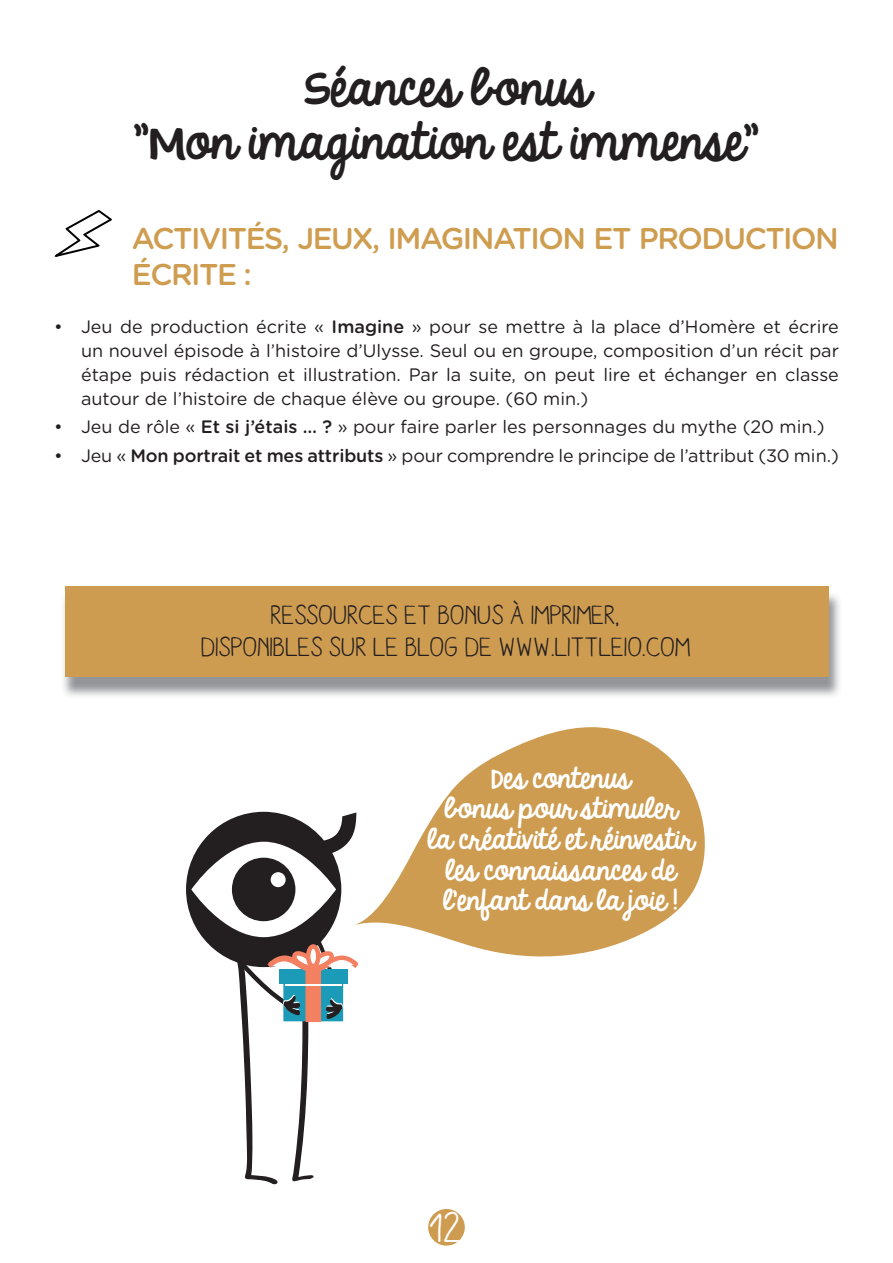
<style>
.page{position:relative;width:893px;height:1263px;background:#fff}
.page>*{position:absolute;margin:0;border:0;box-sizing:border-box;transform-origin:0 0}
.t1{font:45px/54px "KG Always A Good Time";color:#231f20;text-align:center}
.t2{font:42px "Aracne";color:#fff}
.t3{font:500 30px/36px "Gotham Rounded";letter-spacing:-.05em;color:#ce9d50}
.t4{font:27px/32.4px "Aracne";color:#231f20;text-align:center}
.t5{font:25.5px/30.6px "KG Always A Good Time";color:#fff;text-align:center}
.t6{font:18px/24px "Gotham Rounded";color:#231f20;text-align:justify}
.s1{font-family:"KG Shadowofthe Day"}
.s2{font-weight:500}
</style>
<div class="page">
<div style="left:428px;top:1209px;width:37px;height:36px;background:#ce9c51;border-radius:50%"></div>
<svg style="left:54px;top:210px;width:58px;height:47px"></svg>
<svg style="left:186px;top:812px;width:172px;height:373px"></svg>
<svg style="left:353px;top:727px;width:352px;height:237px;fill:#cd9c51"></svg>
<img style="left:63px;top:592px;width:777px;height:104px">
<div style="left:65px;top:586px;width:763px;height:91px;background:#ce9c51"></div>
<h1 class="t1" style="left:134px;top:63px;width:627px"><span class="s1">S</span>éances bonus<br>"<span class="s1">M</span>on imagination est immense"</h1>
<h3 class="t3" style="left:132px;top:219px;width:709px">ACTIVITÉS, JEUX, IMAGINATION ET PRODUCTION<br>ÉCRITE :</h3>
<p class="t6" style="left:81px;top:313px;width:759px;text-indent:-27px">• Jeu de production écrite « <span class="s2">Imagine</span> » pour se mettre à la place d’Homère et écrire un nouvel épisode à l’histoire d’Ulysse. Seul ou en groupe, composition d’un récit par étape puis rédaction et illustration. Par la suite, on peut lire et échanger en classe autour de l’histoire de chaque élève ou groupe. (60 min.)</p>
<p class="t6" style="left:54px;top:414px;width:772px">• Jeu de rôle « <span class="s2">Et si j’étais … ?</span> » pour faire parler les personnages du mythe (20 min.)</p>
<p class="t6" style="left:54px;top:442px;width:786px">• Jeu « <span class="s2">Mon portrait et mes attributs</span> » pour comprendre le principe de l’attribut (30 min.)</p>
<h3 class="t4" style="left:202px;top:598px;width:491px">RESSOURCES ET BONUS À IMPRIMER,<br>DISPONIBLES SUR LE BLOG DE WWW.LITTLEIO.COM</h3>
<h3 class="t5" style="left:428px;top:764px;width:268px"><span class="s1">D</span>es contenus<br>bonus pour stimuler<br>la créativité et réinvestir les connaissances de l’enfant dans la joie !</h3>
<h2 class="t2" style="left:430px;top:1203px;width:33px">12</h2>
</div>
